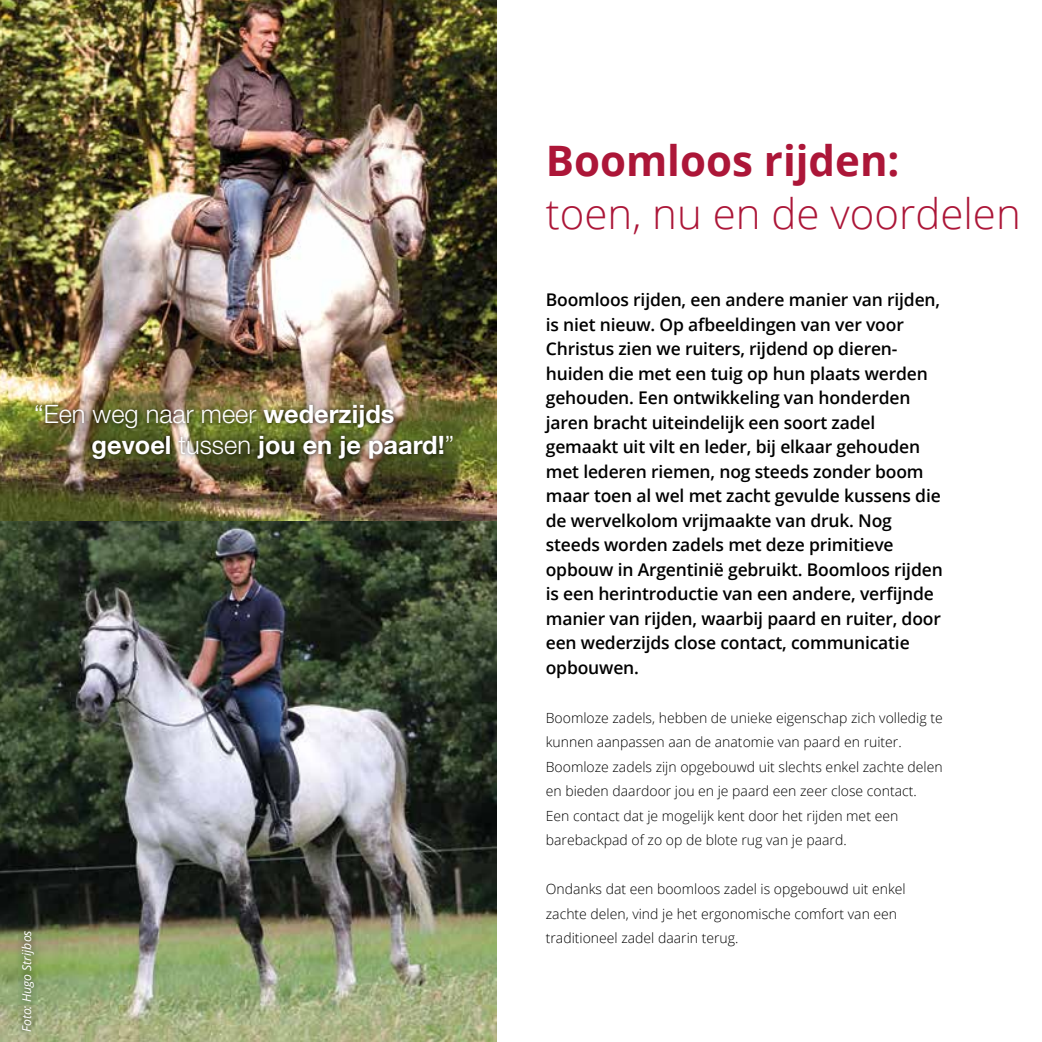
<style>
.page{position:relative;width:1042px;height:1042px;background:#fff}
.page>*{position:absolute;margin:0;border:0;box-sizing:border-box;transform-origin:0 0}
.t1{font:300 42px "Open Sans";color:#ac1638}
.t2{font:700 42px "Open Sans";color:#ac1638}
.t3{font:700 25.38px/30.4px "Helvetica Neue";color:#fff}
.t4{font:600 17.5px/24.5px "Open Sans";letter-spacing:-.01em;color:#000}
.t5{font:300 14px/24.5px "Open Sans";color:#000}
.t6{font:italic 12.25px "Open Sans";color:#fff}
.s1{font-weight:300}
</style>
<div class="page">
<img style="left:0;top:0;width:496px;height:1042px">
<div style="left:31px;top:401px;width:426px;height:63px;background:#000;opacity:.75"></div>
<div style="left:13px;top:922px;width:30px;height:118px;background:#000;opacity:.75"></div>
<h2 class="t3" style="left:92px;top:398px;width:364px;text-indent:-57px"><span class="s1">“Een weg naar meer</span> wederzijds gevoel <span class="s1">tussen</span> jou en je paard!<span class="s1">”</span></h2>
<p class="t6" style="left:18px;top:1032px;width:103px;rotate:-90deg">Foto: Hugo Strijbos</p>
<h1 class="t2" style="left:546px;top:131px;width:355px">Boomloos rijden:</h1>
<h1 class="t1" style="left:546px;top:184px;width:476px">toen, nu en de voordelen</h1>
<p class="t4" style="left:546px;top:287px;width:398px">Boomloos rijden, een andere manier van rijden, is niet nieuw. Op afbeeldingen van ver voor Christus zien we ruiters, rijdend op dieren&shy;huiden die met een tuig op hun plaats werden gehouden. Een ontwikkeling van honderden jaren bracht uiteindelijk een soort zadel gemaakt uit vilt en leder, bij elkaar gehouden met lederen riemen, nog steeds zonder boom maar toen al wel met zacht gevulde kussens die de wervelkolom vrijmaakte van druk. Nog steeds worden zadels met deze primitieve opbouw in Argentinië gebruikt. Boomloos rijden is een herintroductie van een andere, verfijnde manier van rijden, waarbij paard en ruiter, door een wederzijds close contact, communicatie opbouwen.</p>
<p class="t5" style="left:546px;top:705px;width:398px">Boomloze zadels, hebben de unieke eigenschap zich volledig te kunnen aanpassen aan de anatomie van paard en ruiter.<br>Boomloze zadels zijn opgebouwd uit slechts enkel zachte delen en bieden daardoor jou en je paard een zeer close contact.<br>Een contact dat je mogelijk kent door het rijden met een barebackpad of zo op de blote rug van je paard.</p>
<p class="t5" style="left:546px;top:876px;width:361px">Ondanks dat een boomloos zadel is opgebouwd uit enkel zachte delen, vind je het ergonomische comfort van een traditioneel zadel daarin terug.</p>
</div>
